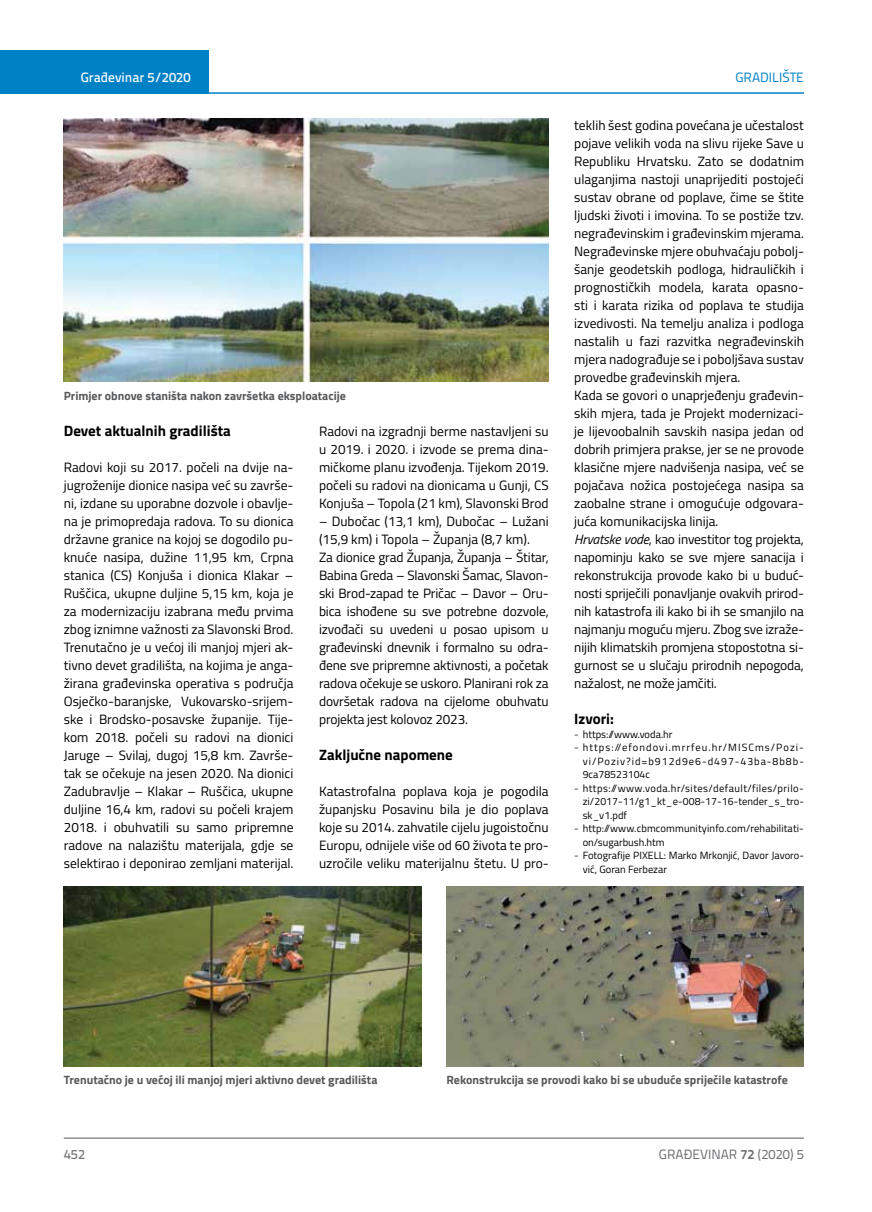
<style>
.page{position:relative;width:872px;height:1212px;background:#fff}
.page>*{position:absolute;margin:0;border:0;box-sizing:border-box;transform-origin:0 0}
.t1{font:700 15px "Titillium";color:#000}
.t2{font:13.5px/18px "Titillium";color:#000;text-align:justify}
.t3{font:13.5px "Titillium Text 22 L";color:#6d6e71}
.t4{font:500 13.5px "Titillium Text 22 L";color:#fff}
.t5{font:13.5px "Titillium Text 22 L";color:#0081c6}
.t6{font:500 13.5px "Titillium Text 22 L";color:#797a7d}
.t7{font:700 12px "Titillium";color:#58595b}
.t8{font:10.5px/13.5px "Titillium";letter-spacing:.005em;color:#000;text-align:justify}
.s1{font-style:italic}
.s2{font-family:"Titillium Text 22 L";font-weight:300}
.s3{font-weight:700}
</style>
<div class="page">
<div style="left:0;top:50px;width:208px;height:44px;background:#0081c6"></div>
<hr style="left:0;top:92px;width:804px;height:2px;background:#0081c6">
<hr style="left:64px;top:1138px;width:740px;height:1px;background:#58595b">
<img style="left:64px;top:118px;width:484px;height:264px">
<img style="left:64px;top:886px;width:357px;height:180px">
<img style="left:446px;top:886px;width:357px;height:180px">
<p class="t4" style="left:81px;top:67px;width:111px">Građevinar 5/2020</p>
<p class="t5" style="left:735px;top:68px;width:70px">GRADILIŠTE</p>
<p class="t7" style="left:64px;top:386px;width:284px">Primjer obnove staništa nakon završetka eksploatacije</p>
<p class="t1" style="left:64px;top:419px;width:169px">Devet aktualnih gradilišta</p>
<p class="t2" style="left:64px;top:457px;width:231px">Radovi koji su 2017. počeli na dvije na&shy;jugroženije dionice nasipa već su završe&shy;ni, izdane su uporabne dozvole i obavlje&shy;na je primopredaja radova. To su dionica državne granice na kojoj se dogodilo pu&shy;knuće nasipa, dužine 11,95 km, Crpna stanica (CS) Konjuša i dionica Klakar – Ruščica, ukupne duljine 5,15 km, koja je za modernizaciju izabrana među prvima zbog iznimne važnosti za Slavonski Brod.<br>Trenutačno je u većoj ili manjoj mjeri ak&shy;tivno devet gradilišta, na kojima je anga&shy;žirana građevinska operativa s područja Osječko-baranjske, Vukovarsko-srijem&shy;ske i Brodsko-posavske županije. Tije&shy;kom 2018. počeli su radovi na dionici Jaruge – Svilaj, dugoj 15,8 km. Završe&shy;tak se očekuje na jesen 2020. Na dionici Zadubravlje – Klakar – Ruščica, ukupne duljine 16,4 km, radovi su počeli krajem 2018. i obuhvatili su samo pripremne radove na nalazištu materijala, gdje se selektirao i deponirao zemljani materijal.</p>
<p class="t2" style="left:319px;top:421px;width:231px">Radovi na izgradnji berme nastavljeni su u 2019. i 2020. i izvode se prema dina&shy;mičkome planu izvođenja. Tijekom 2019. počeli su radovi na dionicama u Gunji, CS Konjuša – Topola (21 km), Slavonski Brod</p>
<p class="t2" style="left:319px;top:511px;width:231px;text-align:left">– Dubočac (13,1 km), Dubočac – Lužani (15,9 km) i Topola – Županja (8,7 km).<br>Za dionice grad Županja, Županja – Štitar, Babina Greda – Slavonski Šamac, Slavon&shy;ski Brod-zapad te Pričac – Davor – Oru&shy;bica ishođene su sve potrebne dozvole, izvođači su uvedeni u posao upisom u građevinski dnevnik i formalno su odra&shy;đene sve pripremne aktivnosti, a početak radova očekuje se uskoro. Planirani rok za dovršetak radova na cijelome obuhvatu projekta jest kolovoz 2023.</p>
<p class="t1" style="left:319px;top:743px;width:135px">Zaključne napomene</p>
<p class="t2" style="left:319px;top:782px;width:231px">Katastrofalna poplava koja je pogodila županjsku Posavinu bila je dio poplava koje su 2014. zahvatile cijelu jugoistočnu Europu, odnijele više od 60 života te pro&shy;uzročile veliku materijalnu štetu. U pro-</p>
<p class="t2" style="left:574px;top:115px;width:231px;text-align:left">teklih šest godina povećana je učestalost pojave velikih voda na slivu rijeke Save u Republiku Hrvatsku. Zato se dodatnim ulaganjima nastoji unaprijediti postojeći sustav obrane od poplave, čime se štite ljudski životi i imovina. To se postiže tzv. negrađevinskim i građevinskim mjerama.<br>Negrađevinske mjere obuhvaćaju pobolj&shy;šanje geodetskih podloga, hidrauličkih i prognostičkih modela, karata opasno&shy;sti i karata rizika od poplava te studija izvedivosti. Na temelju analiza i podloga nastalih u fazi razvitka negrađevinskih mjera nadograđuje se i poboljšava sustav provedbe građevinskih mjera.<br>Kada se govori o unaprjeđenju građevin&shy;skih mjera, tada je Projekt modernizaci&shy;je lijevoobalnih savskih nasipa jedan od dobrih primjera prakse, jer se ne provode klasične mjere nadvišenja nasipa, već se pojačava nožica postojećega nasipa sa zaobalne strane i omogućuje odgovara&shy;juća komunikacijska linija.<br><span class="s1">Hrvatske vode</span>, kao investitor tog projekta, napominju kako se sve mjere sanacija i rekonstrukcija provode kako bi u buduć&shy;nosti spriječili ponavljanje ovakvih prirod&shy;nih katastrofa ili kako bi ih se smanjilo na najmanju moguću mjeru. Zbog sve izraže&shy;nijih klimatskih promjena stopostotna si&shy;gurnost se u slučaju prirodnih nepogoda, nažalost, ne može jamčiti.</p>
<p class="t1" style="left:574px;top:707px;width:41px">Izvori:</p>
<p class="t8" style="left:574px;top:727px;width:100px"><span class="s2">-</span> https://www.voda.hr</p>
<p class="t8" style="left:583px;top:740px;width:223px;text-indent:-9px"><span class="s2">-</span> https://efondovi.mrrfeu.hr/MISCms/Pozi&shy;vi/Poziv?id=b912d9e6-d497-43ba-8b8b-9ca78523104c</p>
<p class="t8" style="left:583px;top:781px;width:223px;text-indent:-9px"><span class="s2">-</span> https://www.voda.hr/sites/default/files/prilo&shy;zi/2017-11/g1_kt_e-008-17-16-tender_s_tro&shy;sk_v1.pdf</p>
<p class="t8" style="left:583px;top:821px;width:223px;text-indent:-9px"><span class="s2">-</span> http://www.cbmcommunityinfo.com/rehabilitati&shy;on/sugarbush.htm</p>
<p class="t8" style="left:583px;top:848px;width:223px;text-indent:-9px"><span class="s2">-</span> Fotografije PIXELL: Marko Mrkonjić, Davor Javoro&shy;vić, Goran Ferbezar</p>
<p class="t7" style="left:64px;top:1071px;width:315px">Trenutačno je u većoj ili manjoj mjeri aktivno devet gradilišta</p>
<p class="t7" style="left:446px;top:1071px;width:343px">Rekonstrukcija se provodi kako bi se ubuduće spriječile katastrofe</p>
<p class="t6" style="left:64px;top:1144px;width:23px">452</p>
<p class="t3" style="left:659px;top:1144px;width:146px">GRAĐEVINAR <span class="s3">72</span> (2020) 5</p>
</div>
